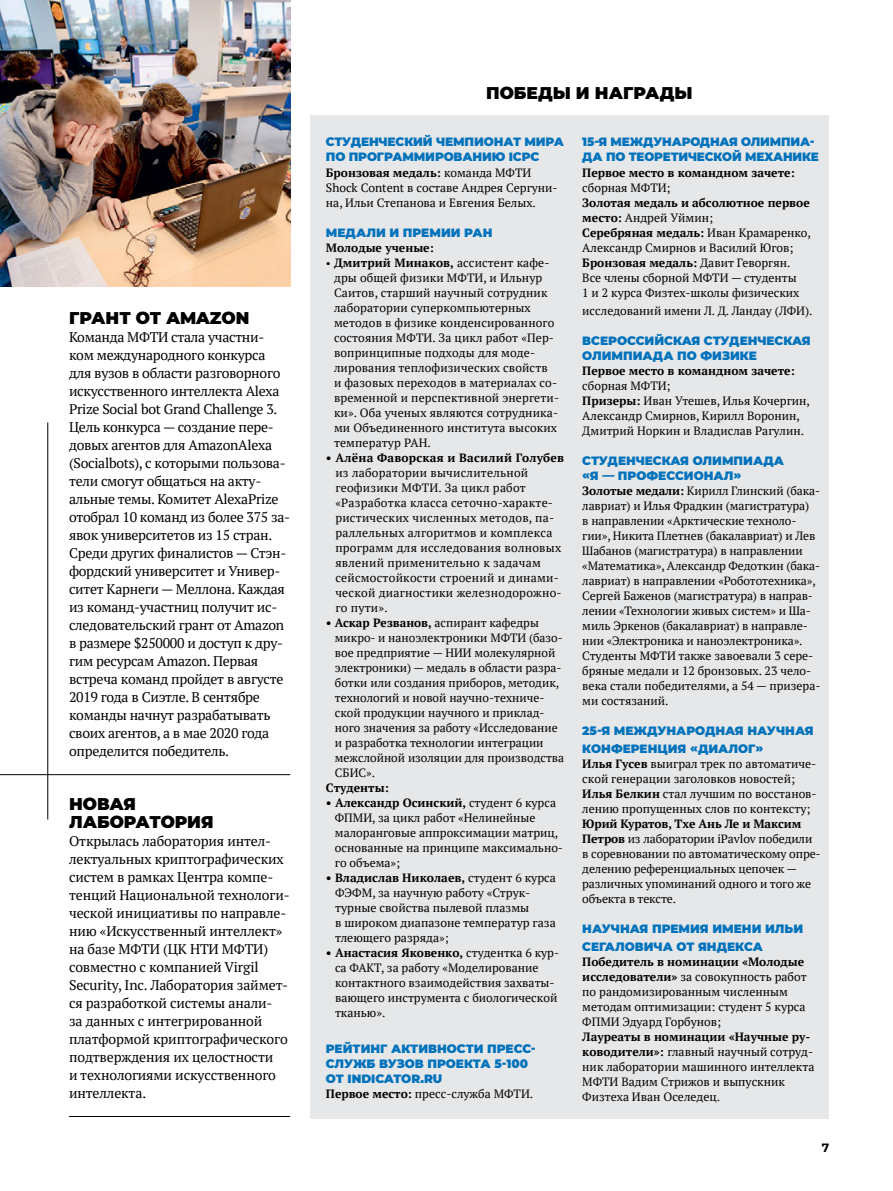
<style>
.page{position:relative;width:893px;height:1191px;background:#fff}
.page>*{position:absolute;margin:0;border:0;box-sizing:border-box;transform-origin:0 0}
.t1{font:900 16.95px/18px "Montserrat";color:#000}
.t2{font:13.95px/18px "PT Serif";letter-spacing:-.02em;color:#000}
.t3{font:12px/15px "PT Serif";color:#000}
.t4{font:900 12px/15px "Montserrat";color:#0072bc}
.t5{font:12px/15px "PT Serif";letter-spacing:.02em;color:#000}
.t6{font:700 12px "PT Serif";color:#000}
.t7{font:700 12px "PT Serif";letter-spacing:.02em;color:#000}
.t8{font:700 12px "Montserrat";color:#000}
.s1{font-weight:700}
.s2{font-family:"PF Din Text Cond Pro"}
</style>
<div class="page">
<div style="left:310px;top:115px;width:518px;height:1003px;background:#e6e7e8"></div>
<img style="left:0;top:0;width:290px;height:286px">
<hr style="left:69px;top:1116px;width:221px;height:1px;background:#000">
<hr style="left:47px;top:422px;width:1px;height:397px;background:#000">
<hr style="left:0;top:774px;width:290px;height:1px;background:#000">
<h1 class="t1" style="left:69px;top:308px;width:182px">ГРАНТ ОТ AMAZON</h1>
<p class="t2" style="left:69px;top:328px;width:223px">Команда МФТИ стала участни&shy;ком международного конкурса для вузов в области разговорного искусственного интеллекта Alexa<br>Prize Social bot Grand Challenge 3.<br>Цель конкурса — создание пере&shy;довых агентов для AmazonAlexa (Socialbots), с которыми пользова&shy;тели смогут общаться на акту&shy;альные темы. Комитет AlexaPrize отобрал 10 команд из более 375 за&shy;явок университетов из 15 стран.<br>Среди других финалистов — Стэн&shy;фордский университет и Универ&shy;ситет Карнеги — Меллона. Каждая из команд-участниц получит ис&shy;следовательский грант от Amazon в размере $250000 и доступ к дру&shy;гим ресурсам Amazon. Первая встреча команд пройдет в августе<br>2019 года в Сиэтле. В сентябре команды начнут разрабатывать своих агентов, а в мае 2020 года определится победитель.</p>
<h1 class="t1" style="left:69px;top:794px;width:146px">НОВАЯ<br>ЛАБОРАТОРИЯ</h1>
<p class="t2" style="left:69px;top:832px;width:222px">Открылась лаборатория интел&shy;лектуальных криптографических систем в рамках Центра компе&shy;тенций Национальной технологи&shy;ческой инициативы по направле&shy;нию «Искусственный интеллект» на базе МФТИ (ЦК НТИ МФТИ) совместно с компанией Virgil<br>Security, Inc. Лаборатория займет&shy;ся разработкой системы анали-<br>за данных с интегрированной платформой криптографического подтверждения их целостности<br>и технологиями искусственного интеллекта.</p>
<h1 class="t1" style="left:486px;top:83px;width:208px">ПОБЕДЫ И НАГРАДЫ</h1>
<p class="t4" style="left:326px;top:134px;width:240px">СТУДЕНЧЕСКИЙ ЧЕМПИОНАТ МИРА<br>ПО ПРОГРАММИРОВАНИЮ ICPC</p>
<p class="t3" style="left:326px;top:165px;width:233px"><span class="s1">Бронзовая медаль:</span> команда МФТИ<br>Shock Content в составе Андрея Сергуни&shy;на, Ильи Степанова и Евгения Белых.</p>
<p class="t4" style="left:326px;top:224px;width:168px">МЕДАЛИ И ПРЕМИИ РАН</p>
<p class="t6" style="left:326px;top:239px;width:109px">Молодые ученые:</p>
<p class="t3" style="left:334px;top:255px;width:227px;text-indent:-8px"><span class="s2">•</span> <span class="s1">Дмитрий Минаков,</span> ассистент кафе&shy;дры общей физики МФТИ, и Ильнур Саитов, старший научный сотрудник лаборатории суперкомпьютерных методов в физике конденсированного состояния МФТИ. За цикл работ «Пер&shy;вопринципные подходы для моде&shy;лирования теплофизических свойств<br>и фазовых переходов в материалах со&shy;временной и перспективной энергети&shy;ки». Оба ученых являются сотрудника&shy;ми Объединенного института высоких температур РАН.</p>
<p class="t7" style="left:326px;top:449px;width:240px">• Алёна Фаворская и Василий Голубев</p>
<p class="t5" style="left:335px;top:465px;width:228px">из лаборатории вычислительной геофизики МФТИ. За цикл работ «Разработка класса сеточно-характе&shy;ристических численных методов, па&shy;раллельных алгоритмов и комплекса программ для исследования волновых явлений применительно к задачам сейсмостойкости строений и динами&shy;ческой диагностики железнодорожно&shy;го пути».</p>
<p class="t3" style="left:335px;top:615px;width:231px;text-indent:-9px"><span class="s1">• Аскар Резванов,</span> аспирант кафедры микро- и наноэлектроники МФТИ (базо&shy;вое предприятие — НИИ молекулярной электроники) — медаль в области разра&shy;ботки или создания приборов, методик, технологий и новой научно-техниче&shy;ской продукции научного и приклад&shy;ного значения за работу «Исследование и разработка технологии интеграции межслойной изоляции для производства СБИС».</p>
<p class="t6" style="left:326px;top:779px;width:64px">Студенты:</p>
<p class="t3" style="left:335px;top:795px;width:230px;text-indent:-9px"><span class="s1">• Александр Осинский,</span> студент 6 курса<br>ФПМИ, за цикл работ «Нелинейные малоранговые аппроксимации матриц, основанные на принципе максимально&shy;го объема»;</p>
<p class="t3" style="left:335px;top:870px;width:222px;text-indent:-9px"><span class="s1">• Владислав Николаев,</span> студент 6 курса<br>ФЭФМ, за научную работу «Струк&shy;турные свойства пылевой плазмы<br>в широком диапазоне температур газа тлеющего разряда»;</p>
<p class="t3" style="left:335px;top:945px;width:226px;text-indent:-9px"><span class="s1">• Анастасия Яковенко,</span> студентка 6 кур&shy;са ФАКТ, за работу «Моделирование контактного взаимодействия захваты&shy;вающего инструмента с биологической тканью».</p>
<p class="t4" style="left:326px;top:1041px;width:211px">РЕЙТИНГ АКТИВНОСТИ ПРЕСС-<br>СЛУЖБ ВУЗОВ ПРОЕКТА 5-100<br>ОТ INDICATOR.RU</p>
<p class="t3" style="left:326px;top:1086px;width:209px"><span class="s1">Первое место:</span> пресс-служба МФТИ.</p>
<p class="t4" style="left:582px;top:134px;width:238px">15-Я МЕЖДУНАРОДНАЯ ОЛИМПИА-<br>ДА ПО ТЕОРЕТИЧЕСКОЙ МЕХАНИКЕ</p>
<p class="t6" style="left:582px;top:164px;width:214px">Первое место в командном зачете:</p>
<p class="t3" style="left:582px;top:180px;width:90px">сборная МФТИ;</p>
<p class="t3" style="left:582px;top:195px;width:230px"><span class="s1">Золотая медаль и абсолютное первое место:</span> Андрей Уймин;<br><span class="s1">Серебряная медаль:</span> Иван Крамаренко, Александр Смирнов и Василий Югов; <span class="s1">Бронзовая медаль:</span> Давит Геворгян.<br>Все члены сборной МФТИ — студенты<br>1 и 2 курса Физтех-школы физических</p>
<p class="t3" style="left:582px;top:303px;width:232px">исследований имени Л. Д. Ландау (ЛФИ).</p>
<p class="t4" style="left:582px;top:332px;width:230px">ВСЕРОССИЙСКАЯ СТУДЕНЧЕСКАЯ<br>ОЛИМПИАДА ПО ФИЗИКЕ</p>
<p class="t6" style="left:582px;top:362px;width:214px">Первое место в командном зачете:</p>
<p class="t3" style="left:582px;top:378px;width:229px">сборная МФТИ;<br><span class="s1">Призеры:</span> Иван Утешев, Илья Кочергин,<br>Александр Смирнов, Кирилл Воронин,<br>Дмитрий Норкин и Владислав Рагулин.</p>
<p class="t4" style="left:582px;top:452px;width:203px">СТУДЕНЧЕСКАЯ ОЛИМПИАДА «Я — ПРОФЕССИОНАЛ»</p>
<p class="t3" style="left:582px;top:483px;width:240px"><span class="s1">Золотые медали:</span> Кирилл Глинский (бака&shy;лавриат) и Илья Фрадкин (магистратура)<br>в направлении «Арктические техноло&shy;гии», Никита Плетнев (бакалавриат) и Лев Шабанов (магистратура) в направлении «Математика», Александр Федоткин (бака&shy;лавриат) в направлении «Робототехника», Сергей Баженов (магистратура) в направ&shy;лении «Технологии живых систем» и Ша&shy;миль Эркенов (бакалавриат) в направле&shy;нии «Электроника и наноэлектроника».<br>Студенты МФТИ также завоевали 3 сере&shy;бряные медали и 12 бронзовых. 23 чело&shy;века стали победителями, а 54 — призера&shy;ми состязаний.</p>
<p class="t4" style="left:582px;top:720px;width:233px;line-height:18px">25-Я МЕЖДУНАРОДНАЯ НАУЧНАЯ<br>КОНФЕРЕНЦИЯ «ДИАЛОГ»</p>
<p class="t3" style="left:582px;top:756px;width:236px"><span class="s1">Илья Гусев</span> выиграл трек по автоматиче&shy;ской генерации заголовков новостей; <span class="s1">Илья Белкин</span> стал лучшим по восстанов&shy;лению пропущенных слов по контексту;</p>
<p class="t3" style="left:582px;top:816px;width:240px"><span class="s1">Юрий Куратов, Тхе Ань Ле и Максим Петров</span> из лаборатории iPavlov победили в соревновании по автоматическому опре&shy;делению референциальных цепочек — различных упоминаний одного и того же объекта в тексте.</p>
<p class="t4" style="left:582px;top:918px;width:222px;line-height:18px">НАУЧНАЯ ПРЕМИЯ ИМЕНИ ИЛЬИ<br>СЕГАЛОВИЧА ОТ ЯНДЕКСА</p>
<p class="t3" style="left:582px;top:954px;width:226px"><span class="s1">Победитель в номинации «Молодые исследователи»</span> за совокупность работ по рандомизированным численным методам оптимизации: студент 5 курса ФПМИ Эдуард Горбунов;</p>
<p class="t3" style="left:582px;top:1029px;width:234px"><span class="s1">Лауреаты в номинации «Научные ру&shy;ководители»:</span> главный научный сотруд&shy;ник лаборатории машинного интеллекта МФТИ Вадим Стрижов и выпускник Физтеха Иван Оселедец.</p>
<p class="t8" style="left:822px;top:1139px;width:9px">7</p>
</div>
